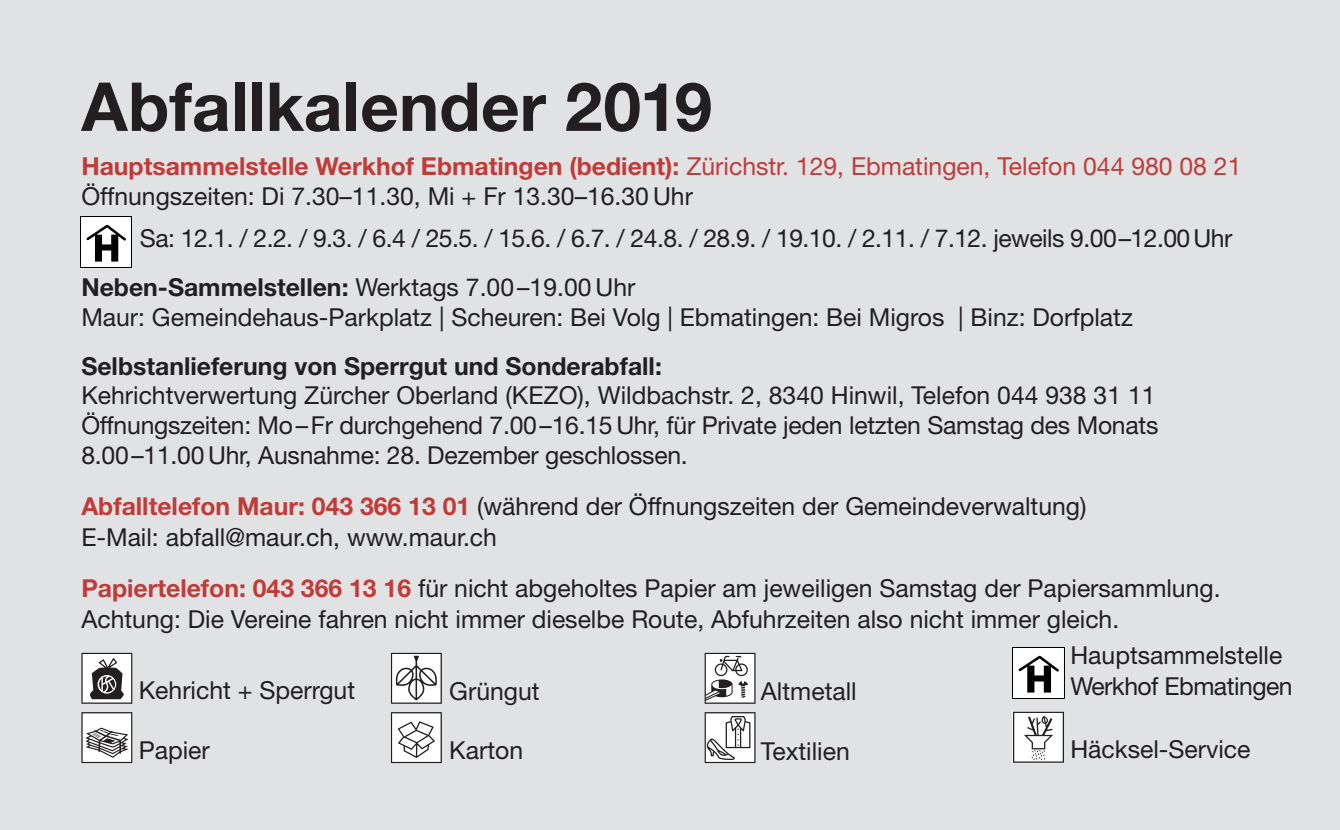
<style>
.page{position:relative;width:1340px;height:830px;background:#fff}
.page>*{position:absolute;margin:0;border:0;box-sizing:border-box;transform-origin:0 0}
.t1{font:700 67.5px "Helvetica Neue LT Std";color:#231f20}
.t2{font:24.75px/29.7px "Helvetica Neue LT Std";color:#231f20}
.t3{font:24.75px/48.8px "Helvetica Neue LT Std";letter-spacing:-.02em;color:#231f20}
.t4{font:700 24.75px "Helvetica Neue LT Std";color:#231f20}
.s1{font-weight:700;color:#c13b38}
.s2{color:#c13b38}
.s3{font-weight:700}
</style>
<div class="page">
<div style="left:0;top:0;width:1339px;height:829px;background:#e1e2e4"></div>
<svg style="left:81px;top:652px;width:51px;height:51px;background:#a8a7a7"></svg>
<svg style="left:391px;top:652px;width:51px;height:51px;background:#cccbcb"></svg>
<svg style="left:391px;top:712px;width:51px;height:50px;background:#d5d5d5"></svg>
<svg style="left:81px;top:712px;width:51px;height:50px;background:#c7c6c6"></svg>
<svg style="left:704px;top:712px;width:51px;height:50px;background:#cdcccd"></svg>
<svg style="left:704px;top:652px;width:51px;height:51px;background:#c4c3c3"></svg>
<svg style="left:1012px;top:711px;width:52px;height:51px;background:#d5d5d5"></svg>
<img style="left:81px;top:216px;width:51px;height:51px">
<img style="left:1012px;top:647px;width:52px;height:51px">
<h1 class="t1" style="left:81px;top:65px;width:632px">Abfallkalender 2019</h1>
<p class="t2" style="left:81px;top:151px;width:1161px"><span class="s1">Hauptsammelstelle Werkhof Ebmatingen (bedient):</span> <span class="s2">Zürichstr. 129, Ebmatingen, Telefon 044 980 08 21<br></span>Öffnungszeiten: Di 7.30–11.30, Mi + Fr 13.30–16.30 Uhr</p>
<p class="t3" style="left:81px;top:213px;width:1152px;text-indent:59px">Sa: 12.1. / 2.2. / 9.3. / 6.4 / 25.5. / 15.6. / 6.7. / 24.8. / 28.9. / 19.10. / 2.11. / 7.12. jeweils 9.00–12.00Uhr<br><span class="s3">Neben-Sammelstellen:</span> Werktags 7.00–19.00 Uhr</p>
<p class="t2" style="left:81px;top:302px;width:1053px">Maur: Gemeindehaus-Parkplatz | Scheuren: Bei Volg | Ebmatingen: Bei Migros | Binz: Dorfplatz</p>
<p class="t4" style="left:81px;top:350px;width:582px">Selbstanlieferung von Sperrgut und Sonderabfall:</p>
<p class="t2" style="left:81px;top:380px;width:1078px;text-align:justify">Kehrichtverwertung Zürcher Oberland (KEZO), Wildbachstr. 2, 8340 Hinwil, Telefon 044 938 31 11<br>Öffnungszeiten: Mo–Fr durchgehend 7.00–16.15 Uhr, für Private jeden letzten Samstag des Monats 8.00–11.00 Uhr, Ausnahme: 28. Dezember geschlossen.</p>
<p class="t2" style="left:81px;top:489px;width:1006px;line-height:31.5px"><span class="s1">Abfalltelefon Maur: 043 366 13 01</span> (während der Öffnungszeiten der Gemeindeverwaltung)<br>E-Mail: abfall@maur.ch, www.maur.ch</p>
<p class="t2" style="left:81px;top:571px;width:1140px;line-height:31.5px"><span class="s1">Papiertelefon: 043 366 13 16</span> für nicht abgeholtes Papier am jeweiligen Samstag der Papiersammlung.<br>Achtung: Die Vereine fahren nicht immer dieselbe Route, Abfuhrzeiten also nicht immer gleich.</p>
<p class="t2" style="left:139px;top:675px;width:218px">Kehricht + Sperrgut</p>
<p class="t2" style="left:139px;top:734px;width:73px">Papier</p>
<p class="t2" style="left:1070px;top:639px;width:213px">Hauptsammelstelle</p>
<p class="t2" style="left:761px;top:675px;width:97px">Altmetall</p>
<p class="t3" style="left:1070px;top:661px;width:224px">Werkhof Ebmatingen</p>
<p class="t2" style="left:449px;top:675px;width:92px">Grüngut</p>
<p class="t2" style="left:449px;top:734px;width:75px">Karton</p>
<p class="t2" style="left:761px;top:735px;width:90px">Textilien</p>
<p class="t2" style="left:1070px;top:734px;width:182px">Häcksel-Service</p>
</div>
